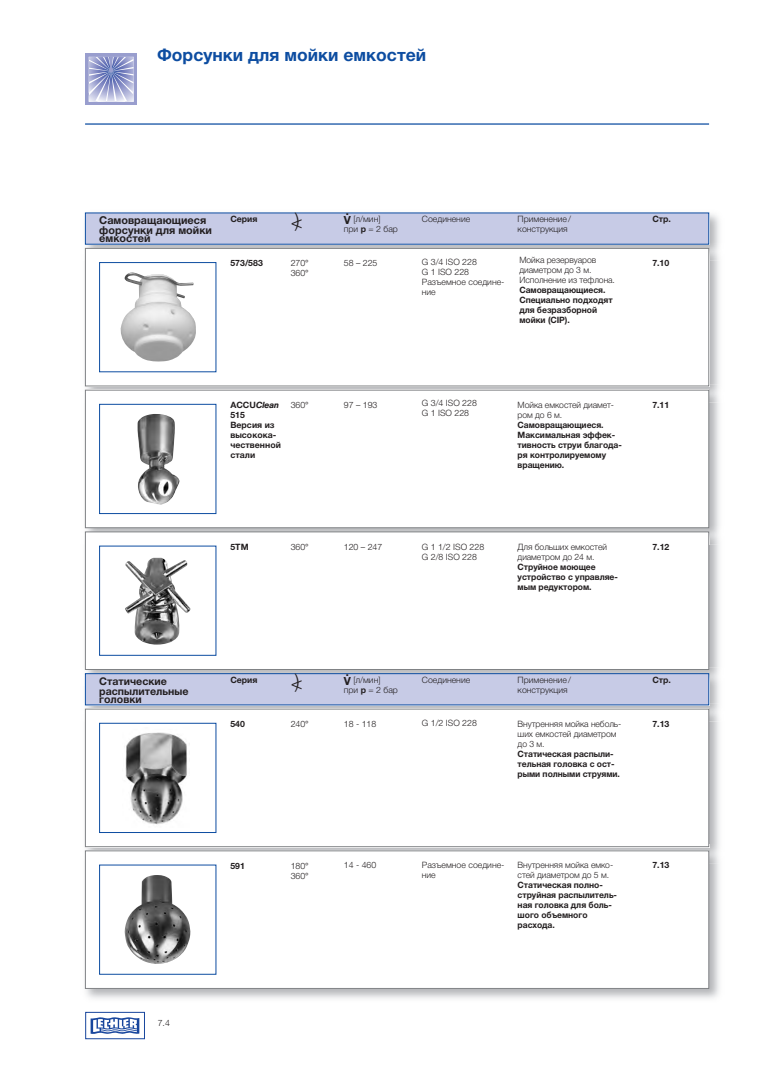
<style>
.page{position:relative;width:780px;height:1088px;background:#fff}
.page>*{position:absolute;margin:0;border:0;box-sizing:border-box;transform-origin:0 0}
.t1{font:300 20px "Helvetica Neue LTCYR";color:#231f20}
.t2{font:700 17.5px "Helvetica Neue LTCYR";color:#0d4da1}
.t3{font:700 11.25px "Helvetica Neue LTCYR";color:#231f20}
.t4{font:700 10.88px "Helvetica Neue LTCYR";color:#231f20}
.t5{font:700 10.62px "Helvetica Neue LTCYR";color:#231f20}
.t6{font:300 8.75px/10px "Helvetica Neue LTCYR";color:#231f20}
.t7{font:700 8.75px/10px "Helvetica Neue LTCYR";letter-spacing:-.005em;color:#231f20}
.t8{font:italic 500 8.75px "Helvetica BQ";color:#231f20}
.s1{font-weight:700;font-size:11.25px}
.s2{font-weight:700}
.s3{font-family:"Helvetica Neue LTCYR";font-weight:700;font-style:normal}
</style>
<div class="page">
<img style="left:84px;top:668px;width:636px;height:18px">
<img style="left:84px;top:703px;width:636px;height:18px">
<img style="left:84px;top:845px;width:636px;height:154px">
<img style="left:84px;top:212px;width:636px;height:332px">
<img style="left:84px;top:384px;width:636px;height:18px">
<img style="left:84px;top:242px;width:636px;height:19px">
<div style="left:86px;top:213px;width:622px;height:31px;background:#c7cbe6"></div>
<div style="left:85px;top:1012px;width:60px;height:27px;border:1px solid #18469d"></div>
<svg style="left:91px;top:1017px;width:48px;height:17px"></svg>
<div style="left:85px;top:53px;width:52px;height:52px;background:#999ece"></div>
<svg style="left:89px;top:57px;width:45px;height:45px"></svg>
<hr style="left:85px;top:123px;width:624px;height:2px;background:#0d4da1">
<div style="left:85px;top:532px;width:623px;height:137px;background:#fff"></div>
<div style="left:85px;top:531px;width:624px;height:139px;border:1px solid #808285"></div>
<img style="left:125px;top:558px;width:66px;height:87px">
<div style="left:99px;top:546px;width:117px;height:110px;border:1px solid #0d4da1"></div>
<div style="left:86px;top:674px;width:622px;height:30px;background:#c7cbe6"></div>
<div style="left:85px;top:673px;width:624px;height:32px;border:1px solid #0d4da1"></div>
<div style="left:85px;top:709px;width:623px;height:138px;background:#fff"></div>
<div style="left:85px;top:709px;width:624px;height:138px;border:1px solid #808285"></div>
<img style="left:125px;top:732px;width:65px;height:93px">
<div style="left:99px;top:723px;width:117px;height:110px;border:1px solid #0d4da1"></div>
<div style="left:85px;top:851px;width:623px;height:137px;background:#fff"></div>
<div style="left:85px;top:850px;width:624px;height:139px;border:1px solid #808285"></div>
<img style="left:125px;top:875px;width:65px;height:89px">
<div style="left:85px;top:248px;width:623px;height:138px;background:#fff"></div>
<div style="left:85px;top:248px;width:624px;height:138px;border:1px solid #808285"></div>
<img style="left:120px;top:272px;width:76px;height:90px">
<div style="left:99px;top:262px;width:117px;height:110px;border:1px solid #0d4da1"></div>
<div style="left:85px;top:390px;width:623px;height:138px;background:#fff"></div>
<div style="left:85px;top:390px;width:624px;height:138px;border:1px solid #808285"></div>
<img style="left:137px;top:414px;width:42px;height:91px">
<div style="left:99px;top:404px;width:117px;height:110px;border:1px solid #0d4da1"></div>
<h2 class="t2" style="left:157px;top:48px;width:270px">Форсунки для мойки емкостей</h2>
<h1 class="t1" style="left:291px;top:214px;width:14px">&lt;)</h1>
<p class="t3" style="left:346px;top:207px;width:5px">.</p>
<p class="t4" style="left:99px;top:216px;width:109px">Самовращающиеся</p>
<p class="t7" style="left:230px;top:215px;width:29px">Серия</p>
<p class="t6" style="left:344px;top:215px;width:38px"><span class="s1">V</span> [л/мин]</p>
<p class="t6" style="left:422px;top:215px;width:50px">Соединение</p>
<p class="t6" style="left:517px;top:215px;width:55px">Применение/</p>
<p class="t7" style="left:652px;top:215px;width:20px">Стр.</p>
<p class="t4" style="left:99px;top:226px;width:114px">форсунки для мойки</p>
<p class="t6" style="left:344px;top:225px;width:56px">при <span class="s2">p</span> = 2 бар</p>
<p class="t6" style="left:517px;top:225px;width:51px">конструкция</p>
<p class="t4" style="left:99px;top:235px;width:53px">емкостей</p>
<p class="t6" style="left:344px;top:259px;width:35px">58 – 225</p>
<p class="t6" style="left:422px;top:257px;width:84px">G 3/4 ISO 228<br>G 1 ISO 228<br>Разъемное соедине&shy;ние</p>
<p class="t6" style="left:519px;top:255px;width:97px">Мойка резервуаров диаметром до 3 м.<br>Исполнение из тефлона.</p>
<p class="t7" style="left:230px;top:259px;width:34px">573/583</p>
<p class="t6" style="left:291px;top:259px;width:20px">270°</p>
<p class="t7" style="left:652px;top:259px;width:19px">7.10</p>
<p class="t6" style="left:291px;top:269px;width:20px">360°</p>
<p class="t7" style="left:519px;top:285px;width:95px">Самовращающиеся.<br>Специально подходят для безразборной мойки (CIP).</p>
<p class="t6" style="left:291px;top:401px;width:20px">360°</p>
<p class="t6" style="left:344px;top:401px;width:35px">97 – 193</p>
<p class="t6" style="left:422px;top:399px;width:56px">G 3/4 ISO 228<br>G 1 ISO 228</p>
<p class="t6" style="left:517px;top:401px;width:98px">Мойка емкостей диамет&shy;ром до 6 м.</p>
<p class="t7" style="left:517px;top:421px;width:106px">Самовращающиеся.<br>Максимальная эффек&shy;тивность струи благода&shy;ря контролируемому вращению.</p>
<p class="t8" style="left:230px;top:400px;width:50px"><span class="s3">ACCU</span>Clean</p>
<p class="t7" style="left:652px;top:401px;width:19px">7.11</p>
<p class="t7" style="left:230px;top:411px;width:52px">515<br>Версия из высокока&shy;чественной стали</p>
<p class="t7" style="left:230px;top:542px;width:20px">5TM</p>
<p class="t6" style="left:291px;top:543px;width:20px">360°</p>
<p class="t6" style="left:344px;top:542px;width:40px">120 – 247</p>
<p class="t6" style="left:422px;top:542px;width:64px">G 1 1/2 ISO 228</p>
<p class="t7" style="left:652px;top:542px;width:19px">7.12</p>
<p class="t6" style="left:422px;top:552px;width:56px">G 2/8 ISO 228</p>
<p class="t6" style="left:517px;top:542px;width:91px">Для больших емкостей диаметром до 24 м.</p>
<p class="t7" style="left:517px;top:562px;width:102px">Струйное моющее устройство с управляе&shy;мым редуктором.</p>
<h1 class="t1" style="left:291px;top:675px;width:14px">&lt;)</h1>
<p class="t3" style="left:346px;top:668px;width:5px">.</p>
<p class="t5" style="left:99px;top:677px;width:69px">Статические</p>
<p class="t7" style="left:230px;top:676px;width:29px">Серия</p>
<p class="t6" style="left:344px;top:676px;width:38px"><span class="s1">V</span> [л/мин]</p>
<p class="t6" style="left:422px;top:676px;width:50px">Соединение</p>
<p class="t6" style="left:517px;top:676px;width:55px">Применение/</p>
<p class="t7" style="left:652px;top:676px;width:20px">Стр.</p>
<p class="t5" style="left:99px;top:687px;width:91px">распылительные</p>
<p class="t6" style="left:344px;top:686px;width:56px">при <span class="s2">p</span> = 2 бар</p>
<p class="t6" style="left:517px;top:686px;width:51px">конструкция</p>
<p class="t5" style="left:99px;top:695px;width:44px">головки</p>
<p class="t7" style="left:230px;top:720px;width:16px">540</p>
<p class="t6" style="left:291px;top:720px;width:20px">240°</p>
<p class="t6" style="left:344px;top:720px;width:34px">18 - 118</p>
<p class="t6" style="left:422px;top:719px;width:56px">G 1/2 ISO 228</p>
<p class="t6" style="left:517px;top:720px;width:105px">Внутренняя мойка неболь-</p>
<p class="t7" style="left:652px;top:720px;width:19px">7.13</p>
<p class="t6" style="left:517px;top:730px;width:100px">ших емкостей диаметром до 3 м.</p>
<p class="t7" style="left:517px;top:750px;width:104px">Статическая распыли&shy;тельная головка с ост&shy;рыми полными струями.</p>
<p class="t6" style="left:158px;top:1018px;width:14px">7.4</p>
<p class="t6" style="left:344px;top:861px;width:34px">14 - 460</p>
<p class="t6" style="left:422px;top:861px;width:84px">Разъемное соедине&shy;ние</p>
<p class="t6" style="left:517px;top:861px;width:97px">Внутренняя мойка емко&shy;стей диаметром до 5 м.</p>
<p class="t7" style="left:517px;top:881px;width:101px">Статическая полно&shy;струйная распылитель&shy;ная головка для боль&shy;шого объемного расхода.</p>
<p class="t7" style="left:230px;top:861px;width:16px">591</p>
<p class="t6" style="left:291px;top:862px;width:20px">180°</p>
<p class="t7" style="left:652px;top:861px;width:19px">7.13</p>
<p class="t6" style="left:291px;top:872px;width:20px">360°</p>
</div>
